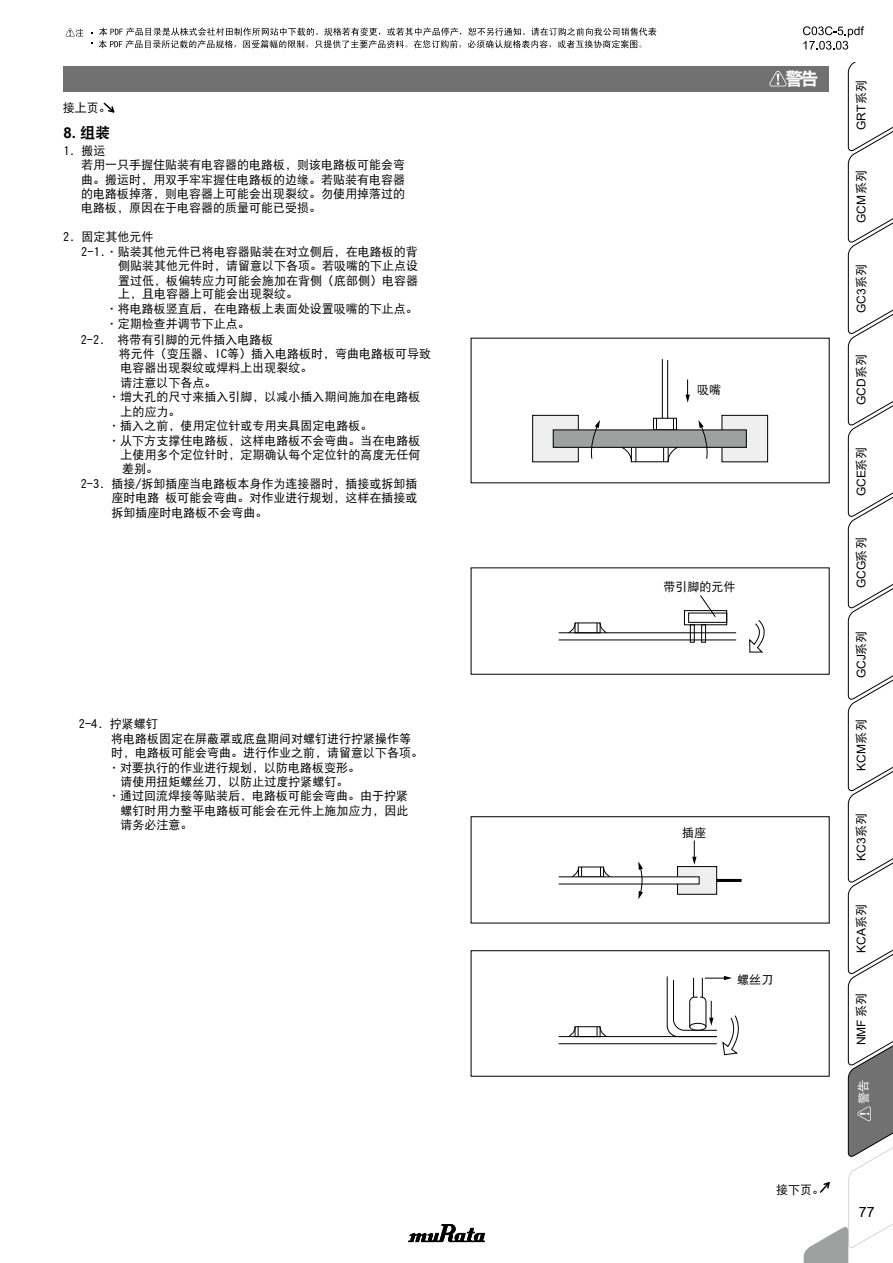
<style>
.page{position:relative;width:893px;height:1263px;background:#fff}
.page>*{position:absolute;margin:0;border:0;box-sizing:border-box;transform-origin:0 0}
.t1{font:18px "DF Hei W9";color:#fff}
.t2{font:700 15px "Arial";color:#000}
.t3{font:14.25px "Arial";color:#000}
.t4{font:12px/14.2px "DF Hei W5";color:#000}
.t5{font:12px "Arial";color:#000}
.s1{font-family:"DF Hei W9";font-weight:400}
.s2{font-family:"DF Hei W5"}
</style>
<div class="page">
<div style="left:64px;top:66px;width:765px;height:25px;background:#727171"></div>
<div style="left:471px;top:816px;width:358px;height:107px;border:1px solid #000"></div>
<div style="left:471px;top:950px;width:358px;height:126px;border:1px solid #000"></div>
<svg style="left:103px;top:102px;width:12px;height:11px"></svg>
<hr style="left:662px;top:359px;width:1px;height:59px;background:#000">
<hr style="left:667px;top:360px;width:1px;height:58px;background:#000">
<div style="left:722px;top:415px;width:46px;height:47px;background:#efefef"></div>
<div style="left:722px;top:415px;width:46px;height:47px;border:1px solid #000"></div>
<div style="left:533px;top:415px;width:45px;height:47px;background:#efefef"></div>
<div style="left:532px;top:415px;width:47px;height:47px;border:1px solid #000"></div>
<div style="left:653px;top:418px;width:24px;height:12px;border:1px solid #000"></div>
<svg style="left:685px;top:379px;width:5px;height:24px"></svg>
<svg style="left:692px;top:840px;width:4px;height:25px"></svg>
<div style="left:553px;top:430px;width:193px;height:17px;background:#9fa0a0"></div>
<div style="left:553px;top:429px;width:194px;height:19px;border:1px solid #000"></div>
<svg style="left:663px;top:447px;width:15px;height:15px"></svg>
<svg style="left:621px;top:447px;width:15px;height:15px"></svg>
<svg style="left:569px;top:622px;width:10px;height:10px"></svg>
<svg style="left:597px;top:622px;width:9px;height:10px"></svg>
<svg style="left:590px;top:420px;width:10px;height:39px"></svg>
<svg style="left:698px;top:420px;width:11px;height:39px"></svg>
<hr style="left:559px;top:632px;width:177px;height:1px;background:#000">
<hr style="left:559px;top:639px;width:177px;height:1px;background:#000">
<svg style="left:572px;top:866px;width:10px;height:10px"></svg>
<svg style="left:600px;top:866px;width:10px;height:10px"></svg>
<div style="left:684px;top:610px;width:43px;height:15px;border:1px solid #000"></div>
<div style="left:688px;top:613px;width:39px;height:10px;border:1px solid #000"></div>
<div style="left:690px;top:624px;width:5px;height:19px;border:1px solid #000"></div>
<div style="left:701px;top:624px;width:5px;height:19px;border:1px solid #000"></div>
<svg style="left:749px;top:620px;width:16px;height:33px"></svg>
<div style="left:575px;top:1026px;width:25px;height:11px;border:1px solid #000"></div>
<svg style="left:569px;top:1026px;width:10px;height:10px"></svg>
<svg style="left:597px;top:1026px;width:10px;height:10px"></svg>
<hr style="left:559px;top:1036px;width:158px;height:1px;background:#000">
<hr style="left:559px;top:1043px;width:158px;height:1px;background:#000">
<div style="left:677px;top:866px;width:40px;height:28px;background:#efefef"></div>
<div style="left:677px;top:866px;width:40px;height:29px;border:1px solid #000"></div>
<hr style="left:717px;top:879px;width:25px;height:3px;background:#000">
<svg style="left:666px;top:976px;width:73px;height:79px"></svg>
<svg style="left:558px;top:876px;width:141px;height:8px"></svg>
<svg style="left:638px;top:861px;width:5px;height:38px"></svg>
<svg style="left:700px;top:595px;width:16px;height:22px"></svg>
<svg style="left:408px;top:1224px;width:77px;height:18px"></svg>
<svg style="left:769px;top:71px;width:18px;height:15px"></svg>
<svg style="left:66px;top:28px;width:17px;height:9px"></svg>
<svg style="left:99px;top:27px;width:557px;height:21px"></svg>
<svg style="left:803px;top:26px;width:90px;height:1237px"></svg>
<p class="t4" style="left:63px;top:101px;width:49px">接上页。</p>
<p class="t4" style="left:81px;top:143px;width:326px;text-indent:-18px">1. 搬运<br>若用一只手握住贴装有电容器的电路板，则该电路板可能会弯曲。搬运时，用双手牢牢握住电路板的边缘。若贴装有电容器的电路板掉落，则电容器上可能会出现裂纹。勿使用掉落过的电路板，原因在于电容器的质量可能已受损。</p>
<p class="t4" style="left:63px;top:230px;width:92px">2. 固定其他元件</p>
<p class="t4" style="left:81px;top:244px;width:338px">2-1.·贴装其他元件已将电容器贴装在对立侧后，在电路板的背</p>
<p class="t4" style="left:118px;top:259px;width:301px">侧贴装其他元件时，请留意以下各项。若吸嘴的下止点设</p>
<p class="t4" style="left:118px;top:273px;width:301px">置过低，板偏转应力可能会施加在背侧（底部侧）电容器</p>
<p class="t4" style="left:118px;top:287px;width:181px">上，且电容器上可能会出现裂纹。</p>
<p class="t4" style="left:106px;top:301px;width:314px">·将电路板竖直后，在电路板上表面处设置吸嘴的下止点。</p>
<p class="t4" style="left:106px;top:317px;width:145px">·定期检查并调节下止点。</p>
<p class="t4" style="left:81px;top:332px;width:194px">2-2. 将带有引脚的元件插入电路板</p>
<p class="t4" style="left:119px;top:347px;width:314px">将元件（变压器、IC等）插入电路板时，弯曲电路板可导致</p>
<p class="t4" style="left:120px;top:361px;width:194px">电容器出现裂纹或焊料上出现裂纹。</p>
<p class="t4" style="left:120px;top:375px;width:98px">请注意以下各点。</p>
<p class="t4" style="left:108px;top:390px;width:313px">·增大孔的尺寸来插入引脚，以减小插入期间施加在电路板</p>
<p class="t4" style="left:121px;top:404px;width:61px">上的应力。</p>
<p class="t4" style="left:108px;top:419px;width:265px">·插入之前，使用定位针或专用夹具固定电路板。</p>
<p class="t4" style="left:108px;top:433px;width:313px">·从下方支撑住电路板，这样电路板不会弯曲。当在电路板</p>
<p class="t4" style="left:121px;top:447px;width:302px">上使用多个定位针时，定期确认每个定位针的高度无任何</p>
<p class="t4" style="left:122px;top:462px;width:37px">差别。</p>
<p class="t4" style="left:81px;top:476px;width:338px">2-3. 插接/拆卸插座当电路板本身作为连接器时，插接或拆卸插</p>
<p class="t4" style="left:111px;top:491px;width:308px">座时电路 板可能会弯曲。对作业进行规划，这样在插接或</p>
<p class="t4" style="left:111px;top:505px;width:158px">拆卸插座时电路板不会弯曲。</p>
<p class="t2" style="left:63px;top:122px;width:48px">8. <span class="s1">组装</span></p>
<p class="t4" style="left:79px;top:717px;width:80px">2-4. 拧紧螺钉</p>
<p class="t4" style="left:111px;top:731px;width:302px">将电路板固定在屏蔽罩或底盘期间对螺钉进行拧紧操作等</p>
<p class="t4" style="left:111px;top:745px;width:314px">时，电路板可能会弯曲。进行作业之前，请留意以下各项。</p>
<p class="t4" style="left:108px;top:760px;width:254px">·对要执行的作业进行规划，以防电路板变形。</p>
<p class="t4" style="left:120px;top:774px;width:229px">请使用扭矩螺丝刀，以防止过度拧紧螺钉。</p>
<p class="t4" style="left:108px;top:789px;width:302px">·通过回流焊接等贴装后，电路板可能会弯曲。由于拧紧</p>
<p class="t4" style="left:120px;top:803px;width:289px">螺钉时用力整平电路板可能会在元件上施加应力，因此</p>
<p class="t4" style="left:120px;top:817px;width:73px">请务必注意。</p>
<h1 class="t1" style="left:785px;top:70px;width:35px">警告</h1>
<p class="t4" style="left:697px;top:383px;width:25px">吸嘴</p>
<p class="t4" style="left:663px;top:580px;width:73px">带引脚的元件</p>
<p class="t4" style="left:682px;top:826px;width:25px">插座</p>
<p class="t4" style="left:737px;top:973px;width:37px">螺丝刀</p>
<p class="t5" style="left:853px;top:130px;width:52px;rotate:-90deg">GRT<span class="s2">系列</span></p>
<p class="t5" style="left:853px;top:223px;width:55px;rotate:-90deg">GCM<span class="s2">系列</span></p>
<p class="t5" style="left:853px;top:313px;width:51px;rotate:-90deg">GC3<span class="s2">系列</span></p>
<p class="t5" style="left:853px;top:405px;width:53px;rotate:-90deg">GCD<span class="s2">系列</span></p>
<p class="t5" style="left:853px;top:496px;width:50px;rotate:-90deg">GCE<span class="s2">系列</span></p>
<p class="t5" style="left:853px;top:588px;width:52px;rotate:-90deg">GCG<span class="s2">系列</span></p>
<p class="t5" style="left:853px;top:678px;width:49px;rotate:-90deg">GCJ<span class="s2">系列</span></p>
<p class="t5" style="left:853px;top:771px;width:53px;rotate:-90deg">KCM<span class="s2">系列</span></p>
<p class="t5" style="left:853px;top:861px;width:49px;rotate:-90deg">KC3<span class="s2">系列</span></p>
<p class="t5" style="left:853px;top:953px;width:51px;rotate:-90deg">KCA<span class="s2">系列</span></p>
<p class="t5" style="left:853px;top:1045px;width:54px;rotate:-90deg">NMF <span class="s2">系列</span></p>
<p class="t4" style="left:776px;top:1183px;width:49px">接下页。</p>
<p class="t3" style="left:859px;top:1202px;width:17px">77</p>
</div>
